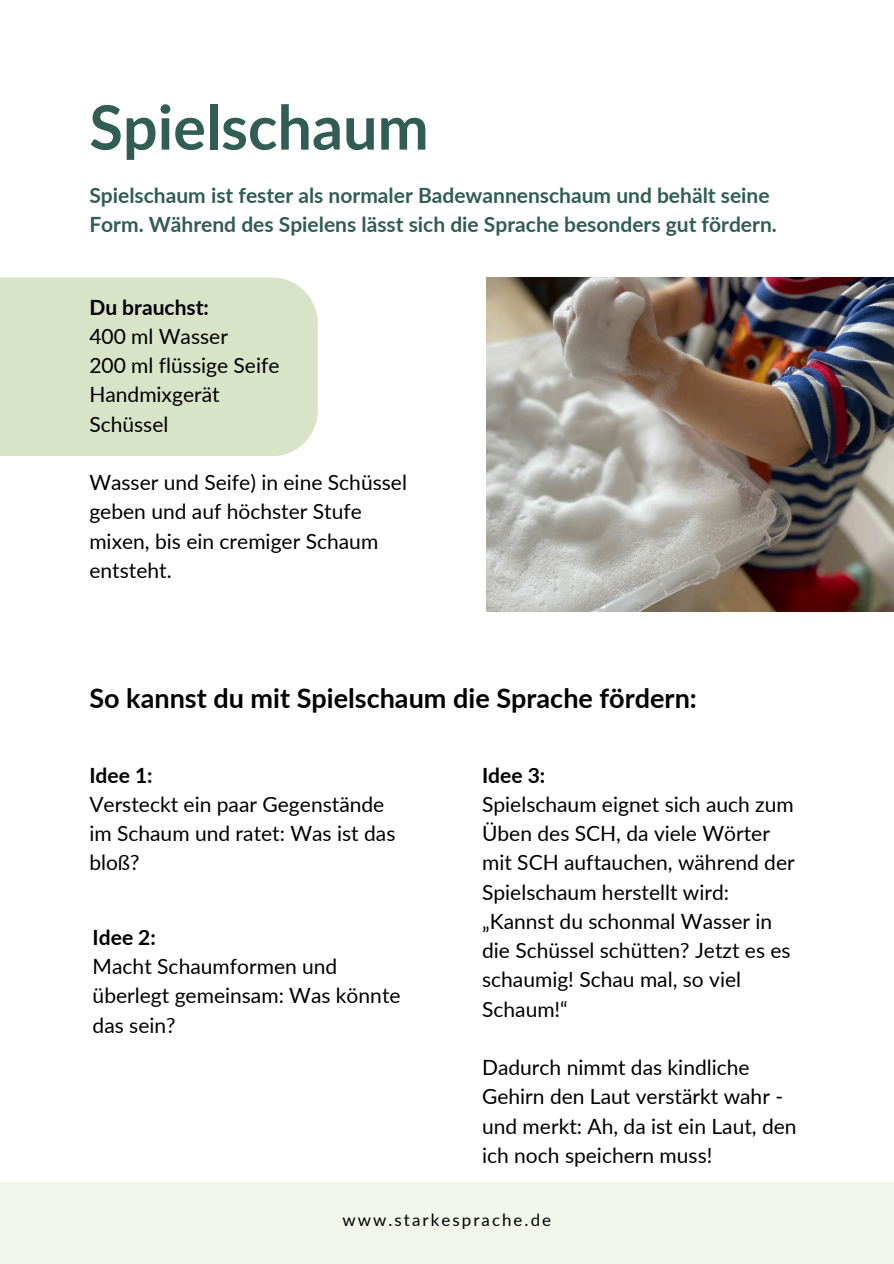
<style>
.page{position:relative;width:894px;height:1264px;background:#fff}
.page>*{position:absolute;margin:0;border:0;box-sizing:border-box;transform-origin:0 0}
.t1{font:700 61.2px "Lato";color:#325d54}
.t2{font:700 27px "Lato";color:#000}
.t3{font:21px/29.2px "Lato";color:#000}
.t4{font:700 21px/29.2px "Lato";color:#325d54}
.t5{font:16.95px "Lato";letter-spacing:.12em;color:#000}
.s1{font-weight:700}
</style>
<div class="page">
<div style="left:0;top:1181px;width:893px;height:82px;background:#f1f5eb"></div>
<img style="left:486px;top:277px;width:407px;height:334px">
<div style="left:0;top:277px;width:317px;height:179px;background:#d9e3c7"></div>
<h4 class="t1" style="left:89px;top:89px;width:341px">Spielschaum</h4>
<h4 class="t4" style="left:89px;top:180px;width:688px">Spielschaum ist fester als normaler Badewannenschaum und behält seine<br>Form. Während des Spielens lässt sich die Sprache besonders gut fördern.</h4>
<h3 class="t3" style="left:89px;top:292px;width:192px"><span class="s1">Du brauchst:<br></span>400 ml Wasser<br>200 ml flüssige Seife<br>Handmixgerät<br>Schüssel</h3>
<h4 class="t3" style="left:89px;top:467px;width:319px">Wasser und Seife) in eine Schüssel geben und auf höchster Stufe mixen, bis ein cremiger Schaum entsteht.</h4>
<h1 class="t2" style="left:89px;top:681px;width:609px">So kannst du mit Spielschaum die Sprache fördern:</h1>
<p class="t3" style="left:89px;top:759px;width:307px"><span class="s1">Idee 1:<br></span>Versteckt ein paar Gegenstände im Schaum und ratet: Was ist das bloß?</p>
<h4 class="t3" style="left:93px;top:922px;width:309px"><span class="s1">Idee 2:<br></span>Macht Schaumformen und überlegt gemeinsam: Was könnte das sein?</h4>
<h4 class="t3" style="left:482px;top:759px;width:314px"><span class="s1">Idee 3:<br></span>Spielschaum eignet sich auch zum<br>Üben des SCH, da viele Wörter mit SCH auftauchen, während der<br>Spielschaum herstellt wird: „Kannst du schonmal Wasser in die Schüssel schütten? Jetzt es es schaumig! Schau mal, so viel<br>Schaum!“</h4>
<h4 class="t3" style="left:482px;top:1052px;width:316px">Dadurch nimmt das kindliche<br>Gehirn den Laut verstärkt wahr - und merkt: Ah, da ist ein Laut, den ich noch speichern muss!</h4>
<h2 class="t5" style="left:342px;top:1209px;width:210px">www.starkesprache.de</h2>
</div>
